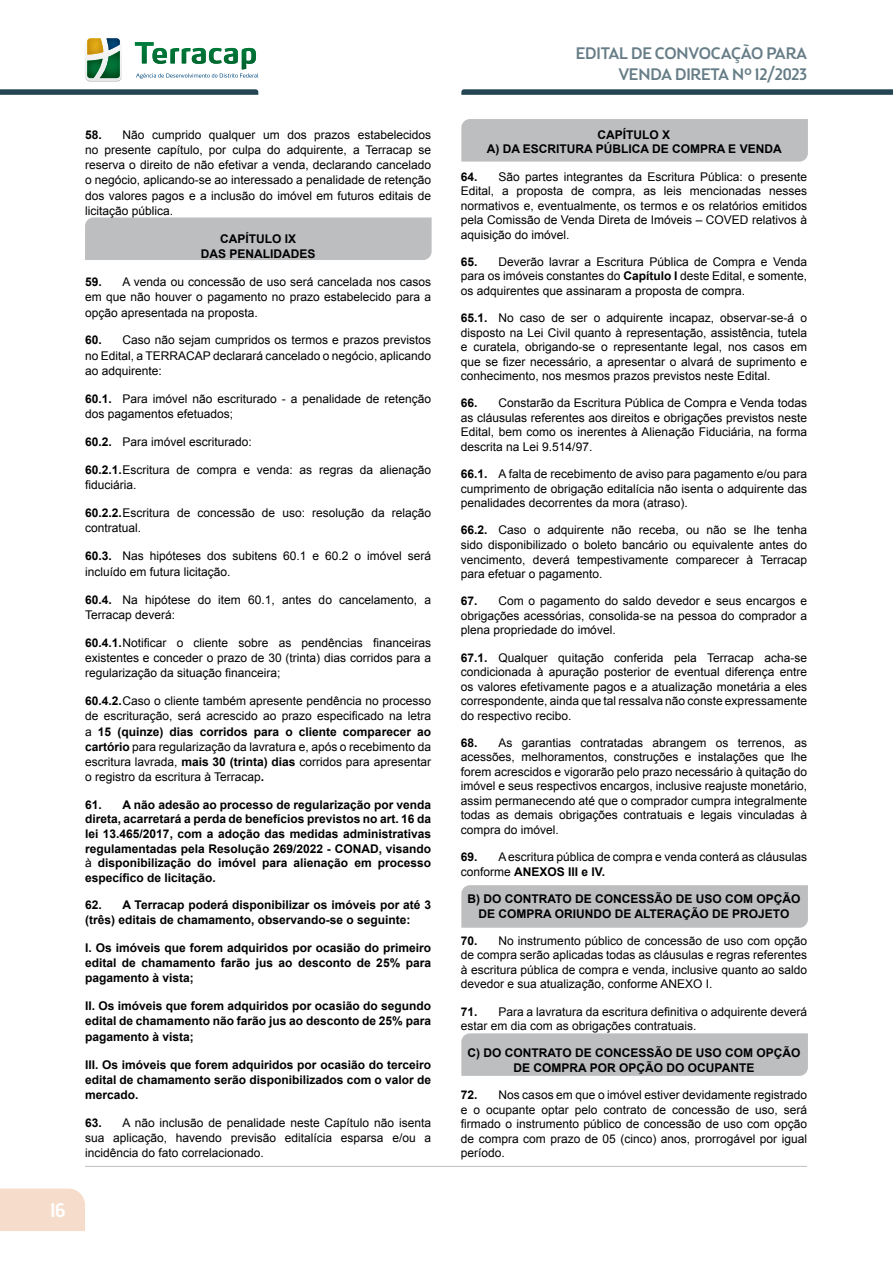
<style>
.page{position:relative;width:893px;height:1263px;background:#fff}
.page>*{position:absolute;margin:0;border:0;box-sizing:border-box;transform-origin:0 0}
.t1{font:500 19.5px "Brooklyn Samuels Five";color:#fff}
.t2{font:500 16.5px/20.4px "Brooklyn Samuels Five";letter-spacing:-.01em;color:#667d87;text-align:right}
.t3{font:12px/14.5px "Arial";color:#000;text-align:justify}
.t4{font:700 12px/14.5px "Arial";color:#000;text-align:center}
.s1{font-weight:700}
.s2{font-weight:400}
</style>
<div class="page">
<div style="left:0;top:1188px;width:85px;height:43px;background:#f6ddcb"></div>
<svg style="left:0;top:89px;width:258px;height:6px;background:#345461"></svg>
<svg style="left:461px;top:89px;width:432px;height:6px;background:#355461"></svg>
<svg style="left:85px;top:38px;width:37px;height:44px"></svg>
<img style="left:87px;top:59px;width:16px;height:19px">
<svg style="left:135px;top:42px;width:123px;height:37px"></svg>
<hr style="left:85px;top:1166px;width:722px;height:1px;background:#bcbec0">
<div style="left:85px;top:217px;width:347px;height:43px;background:#bcbec0"></div>
<div style="left:461px;top:119px;width:347px;height:43px;background:#bcbec0"></div>
<div style="left:461px;top:885px;width:347px;height:43px;background:#bcbec0"></div>
<div style="left:461px;top:1033px;width:347px;height:43px;background:#bcbec0"></div>
<h1 class="t1" style="left:50px;top:1199px;width:17px">16</h1>
<p class="t3" style="left:85px;top:127px;width:348px;line-height:15.1px"><span class="s1">58.</span> Não cumprido qualquer um dos prazos estabelecidos no presente capítulo, por culpa do adquirente, a Terracap se reserva o direito de não efetivar a venda, declarando cancelado o negócio, aplicando-se ao interessado a penalidade de retenção dos valores pagos e a inclusão do imóvel em futuros editais de licitação pública.</p>
<p class="t4" style="left:201px;top:231px;width:116px;line-height:15.1px">CAPÍTULO IX<br>DAS PENALIDADES</p>
<p class="t3" style="left:85px;top:274px;width:348px;line-height:15.1px"><span class="s1">59.</span> A venda ou concessão de uso será cancelada nos casos em que não houver o pagamento no prazo estabelecido para a opção apresentada na proposta.</p>
<p class="t3" style="left:85px;top:333px;width:348px;line-height:15.1px"><span class="s1">60.</span> Caso não sejam cumpridos os termos e prazos previstos no Edital, a TERRACAP declarará cancelado o negócio, aplicando ao adquirente:</p>
<p class="t3" style="left:85px;top:391px;width:348px;line-height:15.1px"><span class="s1">60.1.</span> Para imóvel não escriturado - a penalidade de retenção dos pagamentos efetuados;</p>
<p class="t3" style="left:85px;top:435px;width:168px"><span class="s1">60.2.</span> Para imóvel escriturado:</p>
<p class="t3" style="left:85px;top:462px;width:348px;line-height:15.1px"><span class="s1">60.2.1.</span>Escritura de compra e venda: as regras da alienação fiduciária.</p>
<p class="t3" style="left:85px;top:506px;width:348px;line-height:15.1px"><span class="s1">60.2.2.</span>Escritura de concessão de uso: resolução da relação contratual.</p>
<p class="t3" style="left:85px;top:549px;width:348px;line-height:15.1px"><span class="s1">60.3.</span> Nas hipóteses dos subitens 60.1 e 60.2 o imóvel será incluído em futura licitação.</p>
<p class="t3" style="left:85px;top:592px;width:348px;line-height:15.1px"><span class="s1">60.4.</span> Na hipótese do item 60.1, antes do cancelamento, a<br>Terracap deverá:</p>
<p class="t3" style="left:85px;top:635px;width:348px;line-height:15.1px"><span class="s1">60.4.1.</span>Notificar o cliente sobre as pendências financeiras existentes e conceder o prazo de 30 (trinta) dias corridos para a regularização da situação financeira;</p>
<p class="t3" style="left:85px;top:694px;width:348px;line-height:15.1px"><span class="s1">60.4.2.</span>Caso o cliente também apresente pendência no processo de escrituração, será acrescido ao prazo especificado na letra a <span class="s1">15 (quinze) dias corridos para o cliente comparecer ao cartório</span> para regularização da lavratura e, após o recebimento da escritura lavrada, <span class="s1">mais 30 (trinta) dias</span> corridos para apresentar o registro da escritura à Terracap<span class="s1">.</span></p>
<p class="t4" style="left:85px;top:798px;width:348px;text-align:justify">61. A não adesão ao processo de regularização por venda direta, acarretará a perda de benefícios previstos no art. 16 da lei 13.465/2017, com a adoção das medidas administrativas regulamentadas pela Resolução 269/2022 - CONAD, visando <span class="s2">à</span> disponibilização do imóvel para alienação em processo específico de licitação.</p>
<p class="t4" style="left:85px;top:898px;width:348px;text-align:left">62. A Terracap poderá disponibilizar os imóveis por até 3 (três) editais de chamamento, observando-se o seguinte:</p>
<p class="t4" style="left:85px;top:940px;width:348px;line-height:15.1px;text-align:justify">I. Os imóveis que forem adquiridos por ocasião do primeiro edital de chamamento farão jus ao desconto de 25% para pagamento à vista;</p>
<p class="t4" style="left:85px;top:999px;width:348px;line-height:15.1px;text-align:justify">II. Os imóveis que forem adquiridos por ocasião do segundo edital de chamamento não farão jus ao desconto de 25% para pagamento à vista;</p>
<p class="t4" style="left:85px;top:1057px;width:348px;line-height:15.1px;text-align:justify">III. Os imóveis que forem adquiridos por ocasião do terceiro edital de chamamento serão disponibilizados com o valor de mercado.</p>
<p class="t3" style="left:85px;top:1115px;width:348px;line-height:15.1px"><span class="s1">63.</span> A não inclusão de penalidade neste Capítulo não isenta sua aplicação, havendo previsão editalícia esparsa e/ou a incidência do fato correlacionado.</p>
<h2 class="t2" style="left:576px;top:45px;width:233px">EDITAL DE CONVOCAÇÃO PARA<br>VENDA DIRETA Nº 12/2023</h2>
<p class="t4" style="left:487px;top:128px;width:296px">CAPÍTULO X<br>A) DA ESCRITURA PÚBLICA DE COMPRA E VENDA</p>
<p class="t3" style="left:461px;top:169px;width:348px"><span class="s1">64.</span> São partes integrantes da Escritura Pública: o presente Edital, a proposta de compra, as leis mencionadas nesses normativos e, eventualmente, os termos e os relatórios emitidos pela Comissão de Venda Direta de Imóveis – COVED relativos à aquisição do imóvel.</p>
<p class="t3" style="left:461px;top:254px;width:348px"><span class="s1">65.</span> Deverão lavrar a Escritura Pública de Compra e Venda para os imóveis constantes do <span class="s1">Capítulo I</span> deste Edital, e somente, os adquirentes que assinaram a proposta de compra.</p>
<p class="t3" style="left:461px;top:311px;width:348px"><span class="s1">65.1.</span> No caso de ser o adquirente incapaz, observar-se-á o disposto na Lei Civil quanto à representação, assistência, tutela e curatela, obrigando-se o representante legal, nos casos em que se fizer necessário, a apresentar o alvará de suprimento e conhecimento, nos mesmos prazos previstos neste Edital.</p>
<p class="t3" style="left:461px;top:396px;width:348px"><span class="s1">66.</span> Constarão da Escritura Pública de Compra e Venda todas as cláusulas referentes aos direitos e obrigações previstos neste Edital, bem como os inerentes à Alienação Fiduciária, na forma descrita na Lei 9.514/97.</p>
<p class="t3" style="left:461px;top:467px;width:348px"><span class="s1">66.1.</span> A falta de recebimento de aviso para pagamento e/ou para cumprimento de obrigação editalícia não isenta o adquirente das penalidades decorrentes da mora (atraso).</p>
<p class="t3" style="left:461px;top:523px;width:348px"><span class="s1">66.2.</span> Caso o adquirente não receba, ou não se lhe tenha sido disponibilizado o boleto bancário ou equivalente antes do vencimento, deverá tempestivamente comparecer à Terracap para efetuar o pagamento.</p>
<p class="t3" style="left:461px;top:594px;width:348px"><span class="s1">67.</span> Com o pagamento do saldo devedor e seus encargos e obrigações acessórias, consolida-se na pessoa do comprador a plena propriedade do imóvel.</p>
<p class="t3" style="left:461px;top:650px;width:348px"><span class="s1">67.1.</span> Qualquer quitação conferida pela Terracap acha-se condicionada à apuração posterior de eventual diferença entre os valores efetivamente pagos e a atualização monetária a eles correspondente, ainda que tal ressalva não conste expressamente do respectivo recibo.</p>
<p class="t3" style="left:461px;top:735px;width:348px"><span class="s1">68.</span> As garantias contratadas abrangem os terrenos, as acessões, melhoramentos, construções e instalações que lhe forem acrescidos e vigorarão pelo prazo necessário à quitação do imóvel e seus respectivos encargos, inclusive reajuste monetário, assim permanecendo até que o comprador cumpra integralmente todas as demais obrigações contratuais e legais vinculadas à compra do imóvel.</p>
<p class="t3" style="left:461px;top:850px;width:348px"><span class="s1">69.</span> A escritura pública de compra e venda conterá as cláusulas conforme <span class="s1">ANEXOS III e IV.</span></p>
<p class="t4" style="left:467px;top:892px;width:334px">B) DO CONTRATO DE CONCESSÃO DE USO COM OPÇÃO<br>DE COMPRA ORIUNDO DE ALTERAÇÃO DE PROJETO</p>
<p class="t3" style="left:461px;top:933px;width:348px"><span class="s1">70.</span> No instrumento público de concessão de uso com opção de compra serão aplicadas todas as cláusulas e regras referentes à escritura pública de compra e venda, inclusive quanto ao saldo devedor e sua atualização, conforme ANEXO I.</p>
<p class="t3" style="left:461px;top:1004px;width:348px"><span class="s1">71.</span> Para a lavratura da escritura definitiva o adquirente deverá estar em dia com as obrigações contratuais.</p>
<p class="t4" style="left:467px;top:1046px;width:334px">C) DO CONTRATO DE CONCESSÃO DE USO COM OPÇÃO<br>DE COMPRA POR OPÇÃO DO OCUPANTE</p>
<p class="t3" style="left:461px;top:1088px;width:348px"><span class="s1">72.</span> Nos casos em que o imóvel estiver devidamente registrado e o ocupante optar pelo contrato de concessão de uso, será firmado o instrumento público de concessão de uso com opção de compra com prazo de 05 (cinco) anos, prorrogável por igual período.</p>
</div>
